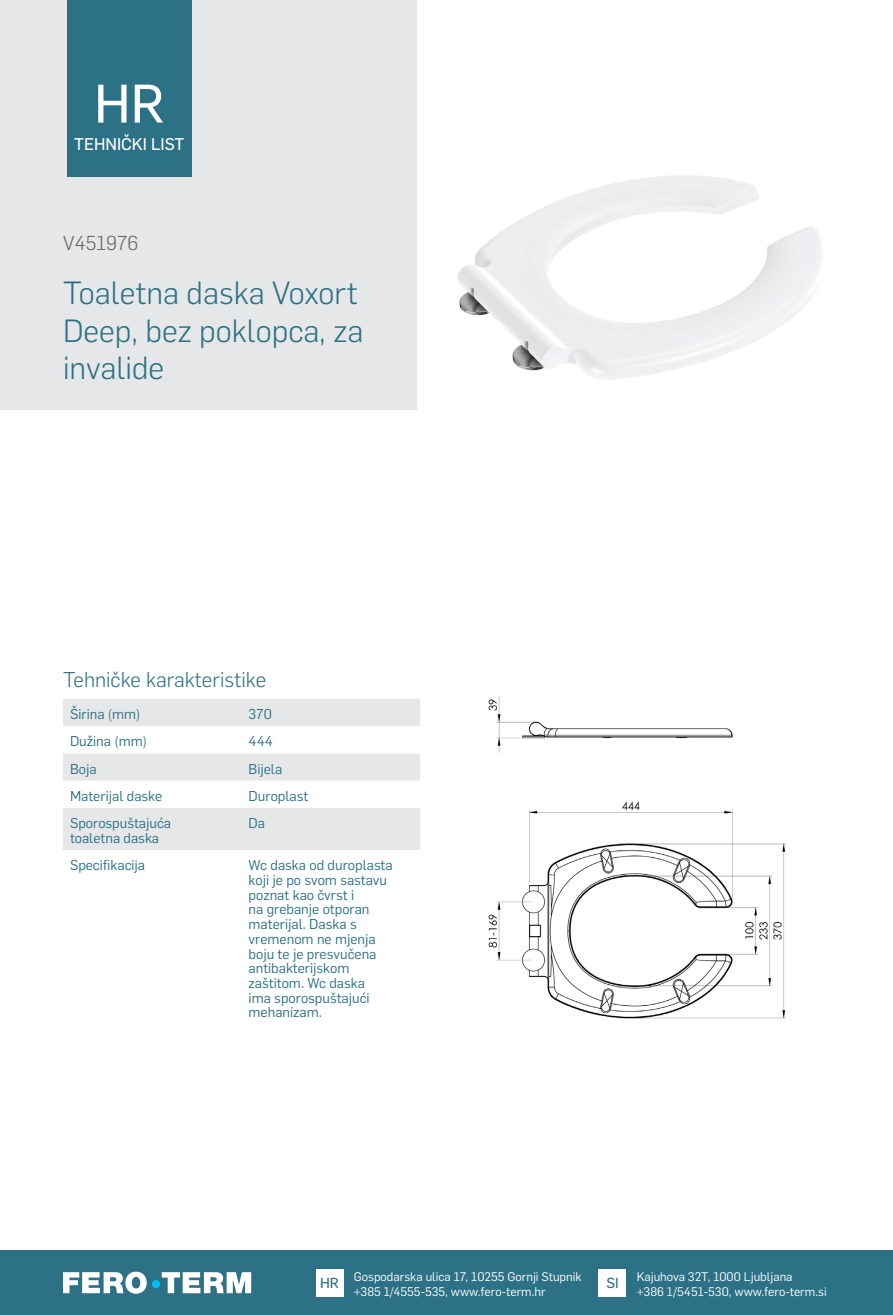
<style>
.page{position:relative;width:893px;height:1315px;background:#fff}
.page>*{position:absolute;margin:0;border:0;box-sizing:border-box;transform-origin:0 0}
.t1{font:53.2px "Flama Basic";color:#fff}
.t2{font:300 31.5px/37.8px "Flama";color:#2c7185}
.t3{font:300 21px "Flama";color:#2c7185}
.t4{font:300 19.78px "Flama";color:#636466}
.t5{font:16.62px "Flama Basic";color:#fff}
.t6{font:14.35px "Flama Basic";color:#2c7185}
.t7{font:14px/14.7px "Flama";color:#2c7185}
.t8{font:12.25px/15.8px "Flama";color:#fff}
</style>
<div class="page">
<div style="left:0;top:1250px;width:893px;height:65px;background:#2c7185"></div>
<div style="left:316px;top:1269px;width:27px;height:27px;background:#fff"></div>
<div style="left:599px;top:1269px;width:27px;height:27px;background:#fff"></div>
<svg style="left:63px;top:1271px;width:188px;height:22px"></svg>
<div style="left:152px;top:1280px;width:8px;height:8px;background:#00c0f3;border-radius:50%"></div>
<div style="left:0;top:0;width:417px;height:409px;background:#e6e7e8"></div>
<img style="left:458px;top:175px;width:364px;height:204px">
<div style="left:67px;top:0;width:124px;height:177px;background:#2c7185"></div>
<div style="left:63px;top:699px;width:357px;height:27px;background:#e6e7e8"></div>
<svg style="left:63px;top:754px;width:357px;height:96px;fill:#e6e7e8"></svg>
<img style="left:488px;top:695px;width:298px;height:324px">
<h1 class="t1" style="left:94px;top:66px;width:72px">HR</h1>
<p class="t5" style="left:74px;top:132px;width:112px">TEHNIČKI LIST</p>
<h3 class="t4" style="left:63px;top:229px;width:77px">V451976</h3>
<h2 class="t2" style="left:63px;top:272px;width:302px">Toaletna daska Voxort<br>Deep, bez poklopca, za invalide</h2>
<h3 class="t3" style="left:63px;top:665px;width:205px">Tehničke karakteristike</h3>
<p class="t7" style="left:70px;top:706px;width:72px">Širina (mm)</p>
<p class="t7" style="left:249px;top:706px;width:25px">370</p>
<p class="t7" style="left:70px;top:733px;width:78px">Dužina (mm)</p>
<p class="t7" style="left:249px;top:733px;width:26px">444</p>
<p class="t7" style="left:70px;top:760px;width:28px">Boja</p>
<p class="t7" style="left:249px;top:760px;width:35px">Bijela</p>
<p class="t7" style="left:70px;top:788px;width:94px">Materijal daske</p>
<p class="t7" style="left:249px;top:788px;width:61px">Duroplast</p>
<p class="t7" style="left:70px;top:815px;width:103px">Sporospuštajuća toaletna daska</p>
<p class="t7" style="left:249px;top:815px;width:18px">Da</p>
<p class="t7" style="left:70px;top:857px;width:77px">Specifikacija</p>
<p class="t7" style="left:249px;top:857px;width:146px">Wc daska od duroplasta koji je po svom sastavu poznat kao čvrst i<br>na grebanje otporan materijal. Daska s vremenom ne mjenja boju te je presvučena antibakterijskom zaštitom. Wc daska<br>ima sporospuštajući mehanizam.</p>
<p class="t6" style="left:320px;top:1272px;width:20px">HR</p>
<p class="t8" style="left:637px;top:1267px;width:191px">Kajuhova 32T, 1000 Ljubljana<br>+386 1/5451-530, www.fero-term.si</p>
<p class="t8" style="left:354px;top:1267px;width:229px">Gospodarska ulica 17, 10255 Gornji Stupnik +385 1/4555-535, www.fero-term.hr</p>
<p class="t6" style="left:606px;top:1272px;width:14px">SI</p>
</div>
